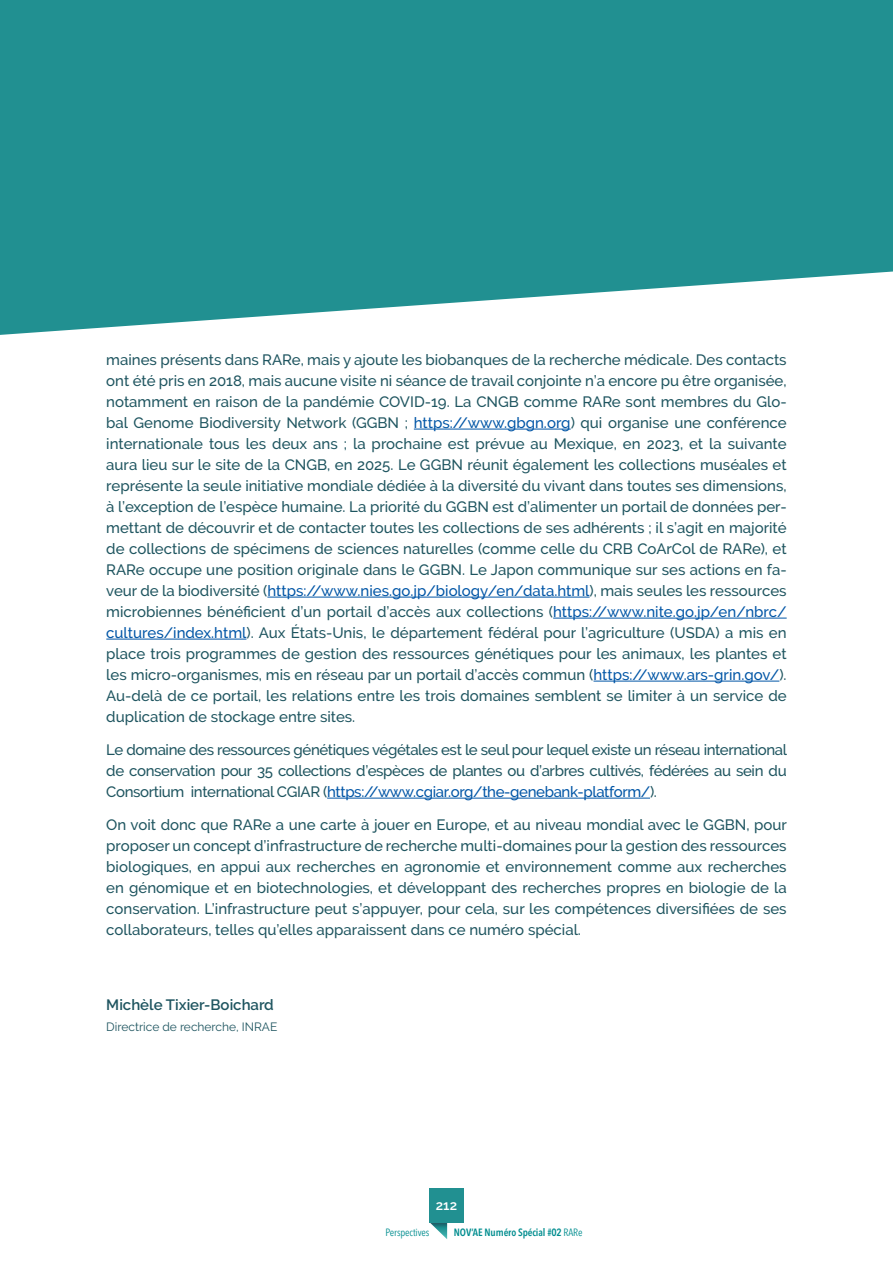
<style>
.page{position:relative;width:893px;height:1263px;background:#fff}
.page>*{position:absolute;margin:0;border:0;box-sizing:border-box;transform-origin:0 0}
.Corps{font:500 15px/21px "Raleway";color:#1f5560;text-align:justify}
.texte_article{font:600 15px "Raleway";color:#1f5560}
.t1{font:600 13.5px "Raleway";color:#fff}
.texte_article-2{font:12px "Raleway";color:#1f5560}
.t2{font:600 condensed 10.5px "Avenir Next LT Pro";letter-spacing:-.01em;color:#008d8f}
.t3{font:condensed 10.5px "Avenir Next LT Pro";letter-spacing:-.01em;color:#008d8f}
.s1{color:#0155a6}
.s2{font-weight:400}
</style>
<div class="page">
<svg style="left:429px;top:1222px;width:18px;height:17px"></svg>
<div style="left:429px;top:1188px;width:34px;height:34px;background:#219091"></div>
<svg style="left:0;top:0;width:893px;height:335px;background:#369a9b"></svg>
<hr style="left:414px;top:429px;width:157px;height:1px;background:#0155a6">
<hr style="left:267px;top:597px;width:323px;height:1px;background:#0155a6">
<hr style="left:553px;top:618px;width:234px;height:1px;background:#0155a6">
<hr style="left:106px;top:639px;width:140px;height:1px;background:#0155a6">
<hr style="left:593px;top:681px;width:186px;height:1px;background:#0155a6">
<hr style="left:327px;top:798px;width:323px;height:1px;background:#0155a6">
<p class="Corps" style="left:106px;top:349px;width:682px">maines présents dans RARe, mais y ajoute les biobanques de la recherche médicale. Des contacts ont été pris en 2018, mais aucune visite ni séance de travail conjointe n’a encore pu être organisée, notamment en raison de la pandémie COVID-19. La CNGB comme RARe sont membres du Glo&shy;bal Genome Biodiversity Network (GGBN ; <span class="s1">https://www.gbgn.org</span>) qui organise une conférence internationale tous les deux ans ; la prochaine est prévue au Mexique, en 2023, et la suivante aura lieu sur le site de la CNGB, en 2025. Le GGBN réunit également les collections muséales et représente la seule initiative mondiale dédiée à la diversité du vivant dans toutes ses dimensions, à l’exception de l’espèce humaine. La priorité du GGBN est d’alimenter un portail de données per&shy;mettant de découvrir et de contacter toutes les collections de ses adhérents ; il s’agit en majorité de collections de spécimens de sciences naturelles (comme celle du CRB CoArCol de RARe), et RARe occupe une position originale dans le GGBN. Le Japon communique sur ses actions en fa&shy;veur de la biodiversité (<span class="s1">https://www.nies.go.jp/biology/en/data.html</span>), mais seules les ressources microbiennes bénéficient d’un portail d’accès aux collections (<span class="s1">https://www.nite.go.jp/en/nbrc/ cultures/index.html</span>). Aux États-Unis, le département fédéral pour l’agriculture (USDA) a mis en place trois programmes de gestion des ressources génétiques pour les animaux, les plantes et les micro-organismes, mis en réseau par un portail d’accès commun (<span class="s1">https://www.ars-grin.gov/</span>).<br>Au-delà de ce portail, les relations entre les trois domaines semblent se limiter à un service de duplication de stockage entre sites.</p>
<p class="Corps" style="left:106px;top:739px;width:682px">Le domaine des ressources génétiques végétales est le seul pour lequel existe un réseau international de conservation pour 35 collections d’espèces de plantes ou d’arbres cultivés, fédérées au sein du Consortium international CGIAR (<span class="s1">https://www.cgiar.org/the-genebank-platform/</span>).</p>
<p class="Corps" style="left:106px;top:814px;width:682px">On voit donc que RARe a une carte à jouer en Europe, et au niveau mondial avec le GGBN, pour proposer un concept d’infrastructure de recherche multi-domaines pour la gestion des ressources biologiques, en appui aux recherches en agronomie et environnement comme aux recherches en génomique et en biotechnologies, et développant des recherches propres en biologie de la conservation. L’infrastructure peut s’appuyer, pour cela, sur les compétences diversifiées de ses collaborateurs, telles qu’elles apparaissent dans ce numéro spécial.</p>
<p class="texte_article" style="left:106px;top:996px;width:169px">Michèle Tixier-Boichard</p>
<p class="texte_article-2" style="left:106px;top:1020px;width:172px">Directrice de recherche, INRAE</p>
<p class="t1" style="left:436px;top:1197px;width:23px">212</p>
<p class="t3" style="left:386px;top:1226px;width:45px">Perspectives</p>
<p class="t2" style="left:454px;top:1226px;width:130px">NOV’AE Numéro Spécial #02 <span class="s2">RARe</span></p>
</div>
